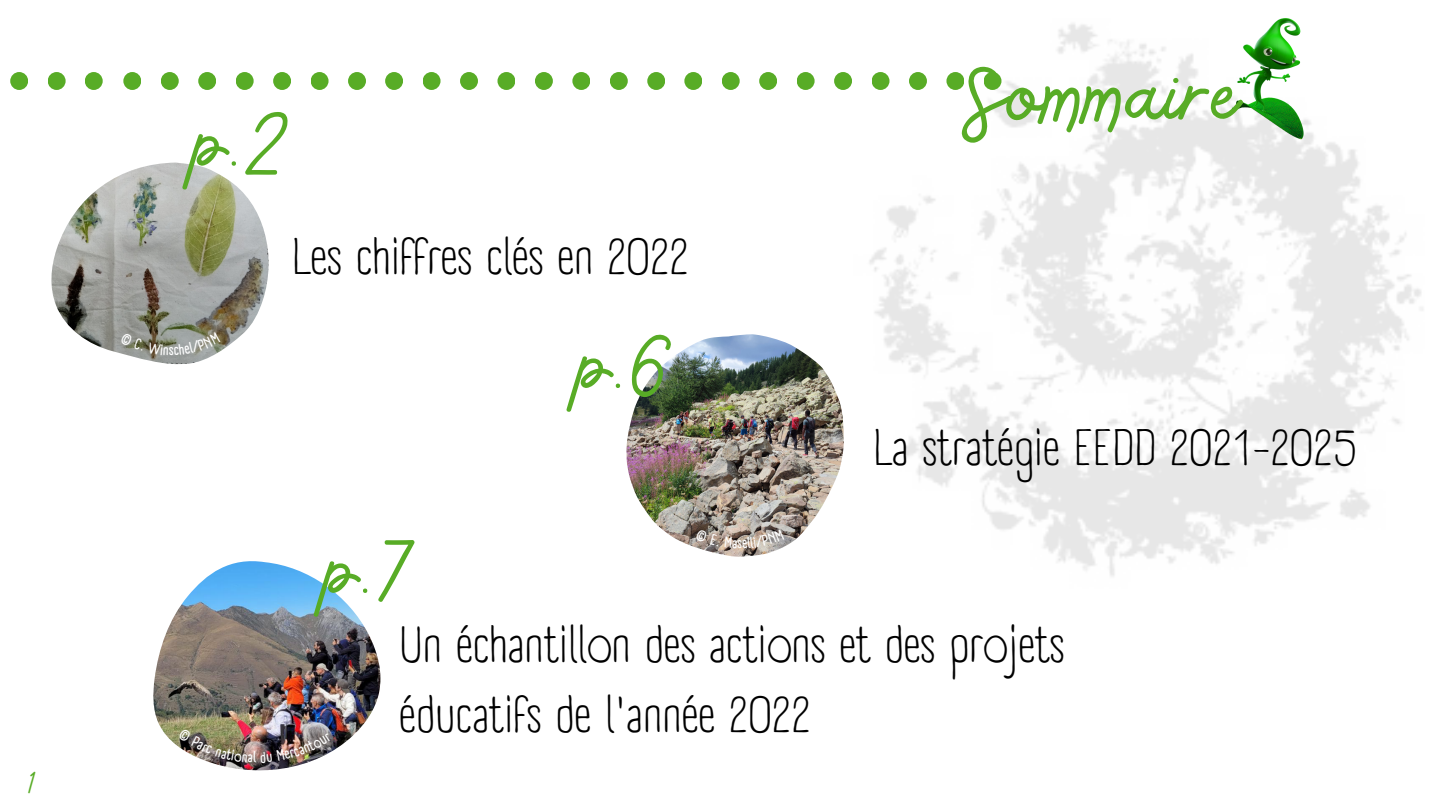
<style>
.page{position:relative;width:1440px;height:810px;background:#fff}
.page>*{position:absolute;margin:0;border:0;box-sizing:border-box;transform-origin:0 0}
.t1{font:100px "Bellaboo";color:#58ac26}
.t2{font:90px "Bellaboo";color:#58ac26}
.t3{font:50px/69.8px "A Day Without Sun Text";color:#000}
.t4{font:30px "Bellaboo";color:#58ac26}
.t5{font:700 15px "A Day Without Sun Text";color:#fff}
</style>
<div class="page">
<img style="left:836px;top:23px;width:587px;height:553px">
<div style="left:984px;top:72px;width:17px;height:18px;background:#58ac26;border-radius:50%"></div>
<div style="left:946px;top:72px;width:18px;height:18px;background:#58ac26;border-radius:50%"></div>
<div style="left:909px;top:72px;width:18px;height:18px;background:#58ac26;border-radius:50%"></div>
<div style="left:872px;top:72px;width:18px;height:18px;background:#58ac26;border-radius:50%"></div>
<div style="left:834px;top:72px;width:18px;height:18px;background:#58ac26;border-radius:50%"></div>
<div style="left:797px;top:72px;width:18px;height:18px;background:#58ac26;border-radius:50%"></div>
<div style="left:759px;top:72px;width:18px;height:18px;background:#58ac26;border-radius:50%"></div>
<div style="left:722px;top:72px;width:18px;height:18px;background:#58ac26;border-radius:50%"></div>
<div style="left:684px;top:72px;width:18px;height:18px;background:#58ac26;border-radius:50%"></div>
<div style="left:647px;top:72px;width:18px;height:18px;background:#58ac26;border-radius:50%"></div>
<div style="left:610px;top:72px;width:18px;height:18px;background:#58ac26;border-radius:50%"></div>
<div style="left:572px;top:72px;width:18px;height:18px;background:#58ac26;border-radius:50%"></div>
<div style="left:535px;top:72px;width:18px;height:18px;background:#58ac26;border-radius:50%"></div>
<div style="left:497px;top:72px;width:18px;height:18px;background:#58ac26;border-radius:50%"></div>
<div style="left:460px;top:72px;width:18px;height:18px;background:#58ac26;border-radius:50%"></div>
<div style="left:423px;top:72px;width:18px;height:18px;background:#58ac26;border-radius:50%"></div>
<div style="left:385px;top:72px;width:18px;height:18px;background:#58ac26;border-radius:50%"></div>
<div style="left:348px;top:72px;width:18px;height:18px;background:#58ac26;border-radius:50%"></div>
<div style="left:311px;top:72px;width:18px;height:18px;background:#58ac26;border-radius:50%"></div>
<div style="left:273px;top:72px;width:18px;height:18px;background:#58ac26;border-radius:50%"></div>
<div style="left:236px;top:72px;width:18px;height:18px;background:#58ac26;border-radius:50%"></div>
<div style="left:198px;top:72px;width:18px;height:18px;background:#58ac26;border-radius:50%"></div>
<div style="left:161px;top:72px;width:18px;height:18px;background:#58ac26;border-radius:50%"></div>
<div style="left:123px;top:72px;width:18px;height:18px;background:#58ac26;border-radius:50%"></div>
<img style="left:51px;top:163px;width:218px;height:202px">
<img style="left:626px;top:334px;width:217px;height:222px">
<img style="left:153px;top:561px;width:228px;height:209px">
<img style="left:1218px;top:18px;width:122px;height:154px">
<div style="left:85px;top:72px;width:18px;height:18px;background:#58ac26;border-radius:50%"></div>
<div style="left:48px;top:72px;width:18px;height:18px;background:#58ac26;border-radius:50%"></div>
<div style="left:10px;top:72px;width:18px;height:18px;background:#58ac26;border-radius:50%"></div>
<svg style="left:696px;top:529px;width:22px;height:17px"></svg>
<svg style="left:724px;top:529px;width:61px;height:20px"></svg>
<svg style="left:120px;top:332px;width:100px;height:23px;background:#8d8f83"></svg>
<img style="left:178px;top:728px;width:154px;height:35px">
<p class="t4" style="left:30px;top:763px;width:9px">1</p>
<h2 class="t2" style="left:193px;top:85px;width:101px">p.2</h2>
<p class="t3" style="left:292px;top:222px;width:399px">Les chiffres clés en 2022</p>
<h2 class="t2" style="left:324px;top:512px;width:92px">p.7</h2>
<h2 class="t2" style="left:577px;top:307px;width:100px">p.6</h2>
<p class="t5" style="left:738px;top:534px;width:6px">s</p>
<h1 class="t1" style="left:967px;top:31px;width:272px">Sommaire</h1>
<p class="t3" style="left:873px;top:413px;width:486px">La stratégie EEDD 2021-2025</p>
<p class="t3" style="left:399px;top:610px;width:667px">Un échantillon des actions et des projets éducatifs de l'année 2022</p>
</div>
